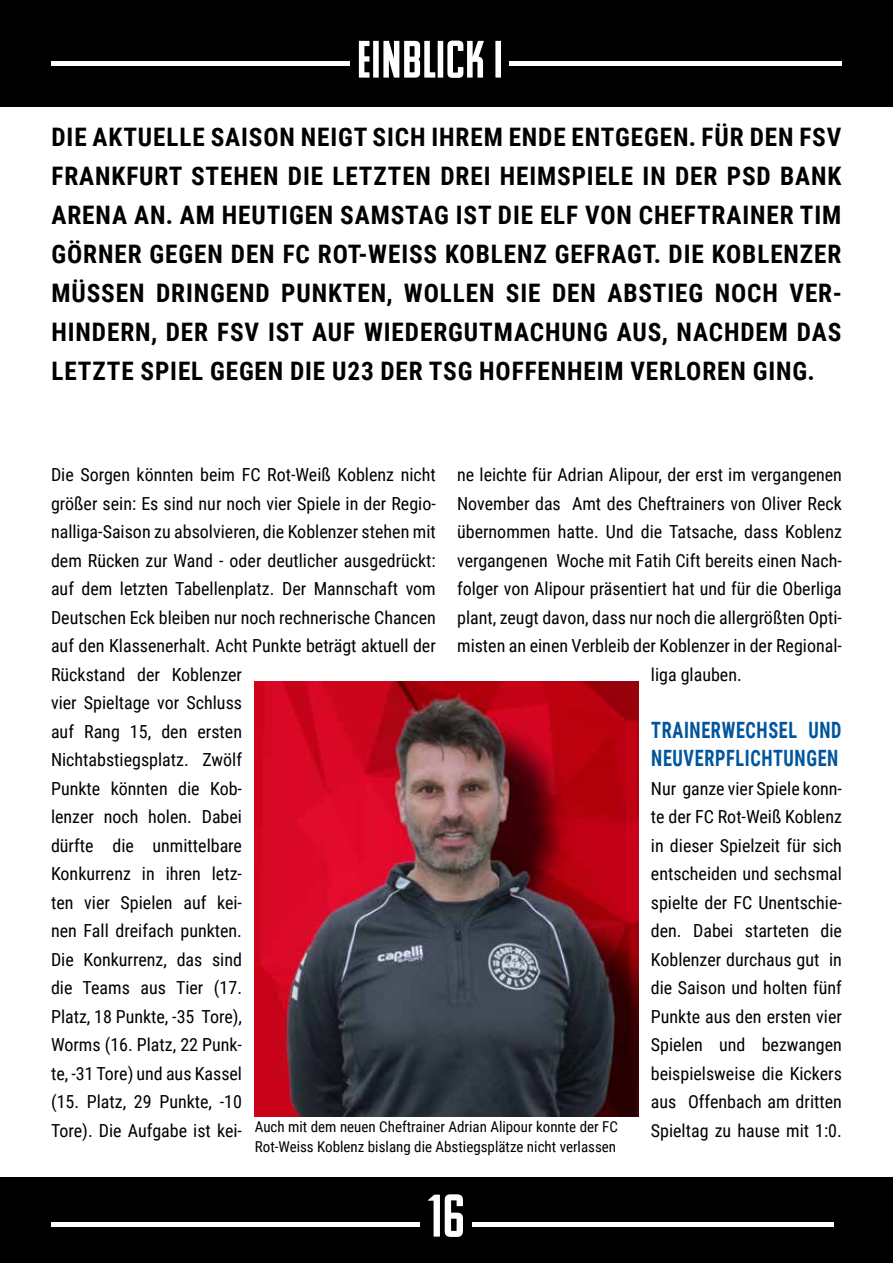
<style>
.page{position:relative;width:893px;height:1263px;background:#fff}
.page>*{position:absolute;margin:0;border:0;box-sizing:border-box;transform-origin:0 0}
.t1{font:60px "Komu A";color:#fff}
.t2{font:52.5px "Komu A";color:#fff}
.t3{font:700 25.5px/39px "Roboto Condensed";letter-spacing:.035em;color:#000;text-align:justify}
.t4{font:700 22.5px/28.5px "Roboto Condensed";letter-spacing:.035em;color:#00559d;scale:.81 1}
.t5{font:18px/28.5px "Roboto Condensed";color:#000}
.t6{font:15px/19.5px "Roboto Condensed";color:#000}
</style>
<div class="page">
<div style="left:0;top:0;width:893px;height:106px;background:#000"></div>
<hr style="left:51px;top:61px;width:791px;height:4px;background:#fff">
<div style="left:0;top:1178px;width:893px;height:85px;background:#000"></div>
<hr style="left:51px;top:1222px;width:782px;height:4px;background:#fff">
<div style="left:421px;top:1191px;width:51px;height:55px;background:#000"></div>
<img style="left:255px;top:681px;width:383px;height:436px">
<div style="left:351px;top:38px;width:158px;height:40px;background:#000"></div>
<h2 class="t2" style="left:356px;top:32px;width:148px">EINblick I</h2>
<p class="t3" style="left:51px;top:116px;width:792px">DIE AKTUELLE SAISON NEIGT SICH IHREM ENDE ENTGEGEN. FÜR DEN FSV FRANKFURT STEHEN DIE LETZTEN DREI HEIMSPIELE IN DER PSD BANK ARENA AN. AM HEUTIGEN SAMSTAG IST DIE ELF VON CHEFTRAINER TIM GÖRNER GEGEN DEN FC ROT-WEISS KOBLENZ GEFRAGT. DIE KOBLENZER MÜSSEN DRINGEND PUNKTEN, WOLLEN SIE DEN ABSTIEG NOCH VER-HINDERN, DER FSV IST AUF WIEDERGUTMACHUNG AUS, NACHDEM DAS LETZTE SPIEL GEGEN DIE U23 DER TSG HOFFENHEIM VERLOREN GING.</p>
<p class="t5" style="left:51px;top:460px;width:386px">Die Sorgen könnten beim FC Rot-Weiß Koblenz nicht größer sein: Es sind nur noch vier Spiele in der Regio&shy;nalliga-Saison zu absolvieren, die Koblenzer stehen mit dem Rücken zur Wand - oder deutlicher ausgedrückt: auf dem letzten Tabellenplatz. Der Mannschaft vom Deutschen Eck bleiben nur noch rechnerische Chancen auf den Klassenerhalt. Acht Punkte beträgt aktuell der Rückstand der Koblenzer<br>vier Spieltage vor Schluss<br>auf Rang 15, den ersten<br>Nichtabstiegsplatz. Zwölf<br>Punkte könnten die Kob-<br>lenzer noch holen. Dabei<br>dürfte die unmittelbare<br>Konkurrenz in ihren letz-<br>ten vier Spielen auf kei-<br>nen Fall dreifach punkten.<br>Die Konkurrenz, das sind<br>die Teams aus Tier (17.<br>Platz, 18 Punkte, -35 Tore),<br>Worms (16. Platz, 22 Punk-<br>te, -31 Tore) und aus Kassel<br>(15. Platz, 29 Punkte, -10<br>Tore). Die Aufgabe ist kei-</p>
<p class="t5" style="left:457px;top:460px;width:386px">ne leichte für Adrian Alipour, der erst im vergangenen</p>
<p class="t5" style="left:457px;top:488px;width:386px">November das Amt des Cheftrainers von Oliver Reck</p>
<p class="t5" style="left:457px;top:517px;width:386px">übernommen hatte. Und die Tatsache, dass Koblenz</p>
<p class="t5" style="left:457px;top:545px;width:386px">vergangenen Woche mit Fatih Cift bereits einen Nach-</p>
<p class="t5" style="left:457px;top:574px;width:386px">folger von Alipour präsentiert hat und für die Oberliga</p>
<p class="t5" style="left:457px;top:602px;width:386px">plant, zeugt davon, dass nur noch die allergrößten Opti-</p>
<p class="t5" style="left:457px;top:631px;width:386px">misten an einen Verbleib der Koblenzer in der Regional-</p>
<p class="t5" style="left:651px;top:659px;width:92px">liga glauben.</p>
<p class="t4" style="left:651px;top:715px;width:237px">TRAINERWECHSEL UND<br>NEUVERPFLICHTUNGEN</p>
<p class="t5" style="left:651px;top:773px;width:193px;text-align:justify">Nur ganze vier Spiele konn&shy;te der FC Rot-Weiß Koblenz in dieser Spielzeit für sich entscheiden und sechsmal spielte der FC Unentschie&shy;den. Dabei starteten die Koblenzer durchaus gut in die Saison und holten fünf Punkte aus den ersten vier Spielen und bezwangen beispielsweise die Kickers aus Offenbach am dritten Spieltag zu hause mit 1:0.</p>
<p class="t6" style="left:255px;top:1117px;width:365px">Auch mit dem neuen Cheftrainer Adrian Alipour konnte der FC<br>Rot-Weiss Koblenz bislang die Abstiegsplätze nicht verlassen</p>
<h1 class="t1" style="left:428px;top:1185px;width:38px">16</h1>
</div>
